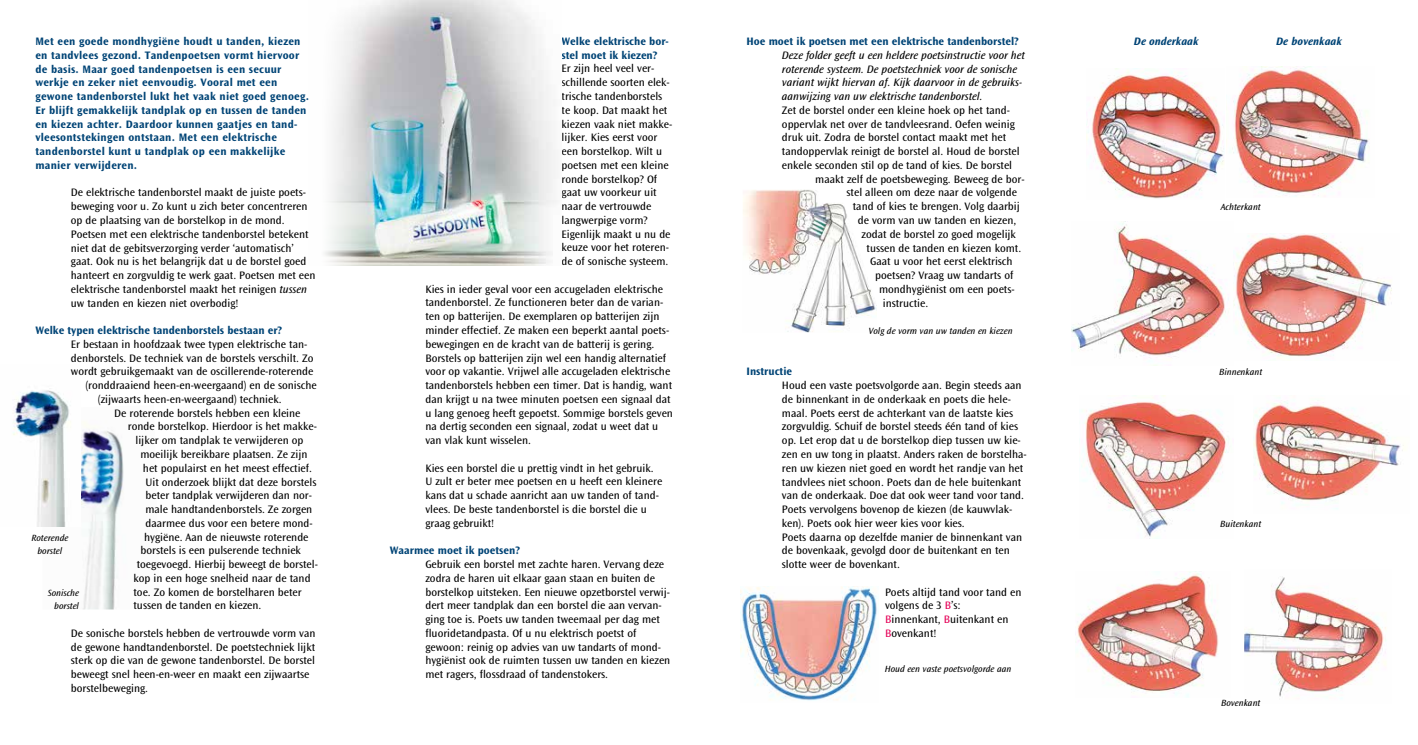
<style>
.page{position:relative;width:1418px;height:745px;background:#fff}
.page>*{position:absolute;margin:0;border:0;box-sizing:border-box;transform-origin:0 0}
.t1{font:11.25px/13.8px "Ocean Sans Std";color:#000}
.t2{font:700 11.25px/13.8px "Ocean Sans Std";letter-spacing:.02em;color:#004476}
.t3{font:italic 11.25px/13.8px "Ocean Sans Std";color:#000}
.t4{font:700 11.25px/13.8px "Ocean Sans Std";color:#004476}
.t5{font:italic 700 11.25px "Ocean Sans Std";color:#004476}
.t6{font:italic 9.38px/13.8px "Ocean Sans Std";color:#000;text-align:center}
.s1{font-style:italic}
.s2{color:#e50057}
</style>
<div class="page">
<img style="left:740px;top:586px;width:139px;height:115px">
<img style="left:1086px;top:68px;width:138px;height:131px">
<img style="left:1071px;top:221px;width:158px;height:137px">
<img style="left:1081px;top:395px;width:147px;height:142px">
<img style="left:1075px;top:571px;width:144px;height:125px">
<img style="left:1226px;top:67px;width:143px;height:130px">
<img style="left:1233px;top:234px;width:159px;height:124px">
<img style="left:1253px;top:401px;width:151px;height:108px">
<img style="left:1244px;top:577px;width:142px;height:122px">
<img style="left:743px;top:189px;width:134px;height:143px">
<img style="left:324px;top:0;width:233px;height:265px">
<img style="left:43px;top:422px;width:81px;height:187px">
<img style="left:13px;top:390px;width:68px;height:136px">
<p class="t2" style="left:35px;top:35px;width:275px">Met een goede mondhygiëne houdt u tanden, kiezen en tandvlees gezond. Tandenpoetsen vormt hiervoor de basis. Maar goed tandenpoetsen is een secuur werkje en zeker niet eenvoudig. Vooral met een gewone tandenborstel lukt het vaak niet goed genoeg.<br>Er blijft gemakkelijk tandplak op en tussen de tanden en kiezen achter. Daardoor kunnen gaatjes en tand&shy;vleesontstekingen ontstaan. Met een elektrische tandenborstel kunt u tandplak op een makkelijke manier verwijderen.</p>
<p class="t1" style="left:71px;top:186px;width:246px">De elektrische tandenborstel maakt de juiste poets&shy;beweging voor u. Zo kunt u zich beter concentreren op de plaatsing van de borstelkop in de mond.<br>Poetsen met een elektrische tandenborstel betekent niet dat de gebitsverzorging verder ‘automatisch’ gaat. Ook nu is het belangrijk dat u de borstel goed hanteert en zorgvuldig te werk gaat. Poetsen met een elektrische tandenborstel maakt het reinigen <span class="s1">tussen </span>uw tanden en kiezen niet overbodig!</p>
<p class="t4" style="left:35px;top:323px;width:248px">Welke typen elektrische tandenborstels bestaan er?</p>
<p class="t1" style="left:71px;top:337px;width:238px">Er bestaan in hoofdzaak twee typen elektrische tan-</p>
<p class="t1" style="left:71px;top:351px;width:244px">denborstels. De techniek van de borstels verschilt. Zo</p>
<p class="t1" style="left:71px;top:365px;width:244px">wordt gebruikgemaakt van de oscillerende-roterende</p>
<p class="t1" style="left:85px;top:378px;width:233px">(ronddraaiend heen-en-weergaand) en de sonische</p>
<p class="t1" style="left:98px;top:392px;width:185px">(zijwaarts heen-en-weergaand) techniek.</p>
<p class="t1" style="left:114px;top:406px;width:188px">De roterende borstels hebben een kleine</p>
<p class="t1" style="left:128px;top:419px;width:190px">ronde borstelkop. Hierdoor is het makke-</p>
<p class="t1" style="left:135px;top:433px;width:169px">lijker om tandplak te verwijderen op</p>
<p class="t1" style="left:140px;top:447px;width:168px">moeilijk bereikbare plaatsen. Ze zijn</p>
<p class="t1" style="left:143px;top:461px;width:171px">het populairst en het meest effectief.</p>
<p class="t1" style="left:145px;top:474px;width:172px">Uit onderzoek blijkt dat deze borstels</p>
<p class="t1" style="left:145px;top:488px;width:168px">beter tandplak verwijderen dan nor-</p>
<p class="t1" style="left:145px;top:502px;width:168px">male handtandenborstels. Ze zorgen</p>
<p class="t1" style="left:145px;top:516px;width:169px">daarmee dus voor een betere mond-</p>
<p class="t1" style="left:144px;top:529px;width:166px">hygiëne. Aan de nieuwste roterende</p>
<p class="t1" style="left:140px;top:543px;width:162px">borstels is een pulserende techniek</p>
<p class="t1" style="left:137px;top:557px;width:183px">toegevoegd. Hierbij beweegt de borstel-</p>
<p class="t1" style="left:133px;top:571px;width:179px">kop in een hoge snelheid naar de tand</p>
<p class="t1" style="left:133px;top:584px;width:170px">toe. Zo komen de borstelharen beter</p>
<p class="t1" style="left:133px;top:598px;width:129px">tussen de tanden en kiezen.</p>
<p class="t1" style="left:71px;top:626px;width:246px">De sonische borstels hebben de vertrouwde vorm van de gewone handtandenborstel. De poetstechniek lijkt sterk op die van de gewone tandenborstel. De borstel beweegt snel heen-en-weer en maakt een zijwaartse borstelbeweging.</p>
<p class="t6" style="left:31px;top:530px;width:38px">Roterende borstel</p>
<p class="t6" style="left:48px;top:585px;width:33px;text-align:right">Sonische borstel</p>
<p class="t4" style="left:561px;top:34px;width:109px">Welke elektrische bor&shy;stel moet ik kiezen?</p>
<p class="t1" style="left:561px;top:62px;width:112px">Er zijn heel veel ver&shy;schillende soorten elek&shy;trische tandenborstels te koop. Dat maakt het kiezen vaak niet makke&shy;lijker. Kies eerst voor een borstelkop. Wilt u poetsen met een kleine ronde borstelkop? Of gaat uw voorkeur uit naar de vertrouwde langwerpige vorm?<br>Eigenlijk maakt u nu de keuze voor het roteren&shy;de of sonische systeem.</p>
<p class="t1" style="left:425px;top:282px;width:249px">Kies in ieder geval voor een accugeladen elektrische tandenborstel. Ze functioneren beter dan de varian&shy;ten op batterijen. De exemplaren op batterijen zijn minder effectief. Ze maken een beperkt aantal poets&shy;bewegingen en de kracht van de batterij is gering.<br>Borstels op batterijen zijn wel een handig alternatief voor op vakantie. Vrijwel alle accugeladen elektrische tandenborstels hebben een timer. Dat is handig, want dan krijgt u na twee minuten poetsen een signaal dat u lang genoeg heeft gepoetst. Sommige borstels geven na dertig seconden een signaal, zodat u weet dat u van vlak kunt wisselen.</p>
<p class="t1" style="left:425px;top:461px;width:238px">Kies een borstel die u prettig vindt in het gebruik.<br>U zult er beter mee poetsen en u heeft een kleinere kans dat u schade aanricht aan uw tanden of tand&shy;vlees. De beste tandenborstel is die borstel die u graag gebruikt!</p>
<p class="t4" style="left:390px;top:543px;width:131px">Waarmee moet ik poetsen?</p>
<p class="t1" style="left:425px;top:557px;width:246px">Gebruik een borstel met zachte haren. Vervang deze zodra de haren uit elkaar gaan staan en buiten de borstelkop uitsteken. Een nieuwe opzetborstel verwij&shy;dert meer tandplak dan een borstel die aan vervan&shy;ging toe is. Poets uw tanden tweemaal per dag met fluoridetandpasta. Of u nu elektrisch poetst of gewoon: reinig op advies van uw tandarts of mond&shy;hygiënist ook de ruimten tussen uw tanden en kiezen met ragers, flossdraad of tandenstokers.</p>
<p class="t4" style="left:746px;top:35px;width:274px">Hoe moet ik poetsen met een elektrische tandenborstel?</p>
<p class="t3" style="left:782px;top:48px;width:244px">Deze folder geeft u een heldere poetsinstructie voor het roterende systeem. De poetstechniek voor de sonische variant wijkt hiervan af. Kijk daarvoor in de gebruiks&shy;aanwijzing van uw elektrische tandenborstel.</p>
<p class="t1" style="left:782px;top:103px;width:230px">Zet de borstel onder een kleine hoek op het tand-</p>
<p class="t1" style="left:782px;top:117px;width:234px">oppervlak net over de tandvleesrand. Oefen weinig</p>
<p class="t1" style="left:782px;top:131px;width:226px">druk uit. Zodra de borstel contact maakt met het</p>
<p class="t1" style="left:782px;top:145px;width:239px">tandoppervlak reinigt de borstel al. Houd de borstel</p>
<p class="t1" style="left:782px;top:158px;width:232px">enkele seconden stil op de tand of kies. De borstel</p>
<p class="t1" style="left:815px;top:172px;width:211px">maakt zelf de poetsbeweging. Beweeg de bor-</p>
<p class="t1" style="left:846px;top:186px;width:172px">stel alleen om deze naar de volgende</p>
<p class="t1" style="left:852px;top:200px;width:168px">tand of kies te brengen. Volg daarbij</p>
<p class="t1" style="left:857px;top:213px;width:160px">de vorm van uw tanden en kiezen,</p>
<p class="t1" style="left:861px;top:227px;width:156px">zodat de borstel zo goed mogelijk</p>
<p class="t1" style="left:866px;top:241px;width:156px">tussen de tanden en kiezen komt.</p>
<p class="t1" style="left:870px;top:255px;width:144px">Gaat u voor het eerst elektrisch</p>
<p class="t1" style="left:875px;top:268px;width:139px">poetsen? Vraag uw tandarts of</p>
<p class="t1" style="left:879px;top:282px;width:137px">mondhygiënist om een poets-</p>
<p class="t1" style="left:882px;top:296px;width:47px">instructie.</p>
<p class="t6" style="left:868px;top:324px;width:146px">Volg de vorm van uw tanden en kiezen</p>
<p class="t4" style="left:746px;top:364px;width:47px">Instructie</p>
<p class="t1" style="left:782px;top:378px;width:246px">Houd een vaste poetsvolgorde aan. Begin steeds aan de binnenkant in de onderkaak en poets die hele&shy;maal. Poets eerst de achterkant van de laatste kies zorgvuldig. Schuif de borstel steeds één tand of kies op. Let erop dat u de borstelkop diep tussen uw kie&shy;zen en uw tong in plaatst. Anders raken de borstelha&shy;ren uw kiezen niet goed en wordt het randje van het tandvlees niet schoon. Poets dan de hele buitenkant van de onderkaak. Doe dat ook weer tand voor tand.<br>Poets vervolgens bovenop de kiezen (de kauwvlak&shy;ken). Poets ook hier weer kies voor kies.<br>Poets daarna op dezelfde manier de binnenkant van de bovenkaak, gevolgd door de buitenkant en ten slotte weer de bovenkant.</p>
<p class="t1" style="left:885px;top:584px;width:138px">Poets altijd tand voor tand en volgens de 3 <span class="s2">B</span>’s:<br><span class="s2">B</span>innenkant, <span class="s2">B</span>uitenkant en<br><span class="s2">B</span>ovenkant!</p>
<p class="t6" style="left:884px;top:662px;width:128px">Houd een vaste poetsvolgorde aan</p>
<p class="t5" style="left:1133px;top:35px;width:66px">De onderkaak</p>
<p class="t5" style="left:1276px;top:35px;width:67px">De bovenkaak</p>
<p class="t6" style="left:1220px;top:200px;width:42px">Achterkant</p>
<p class="t6" style="left:1219px;top:365px;width:44px">Binnenkant</p>
<p class="t6" style="left:1220px;top:516px;width:42px">Buitenkant</p>
<p class="t6" style="left:1221px;top:695px;width:41px">Bovenkant</p>
</div>
